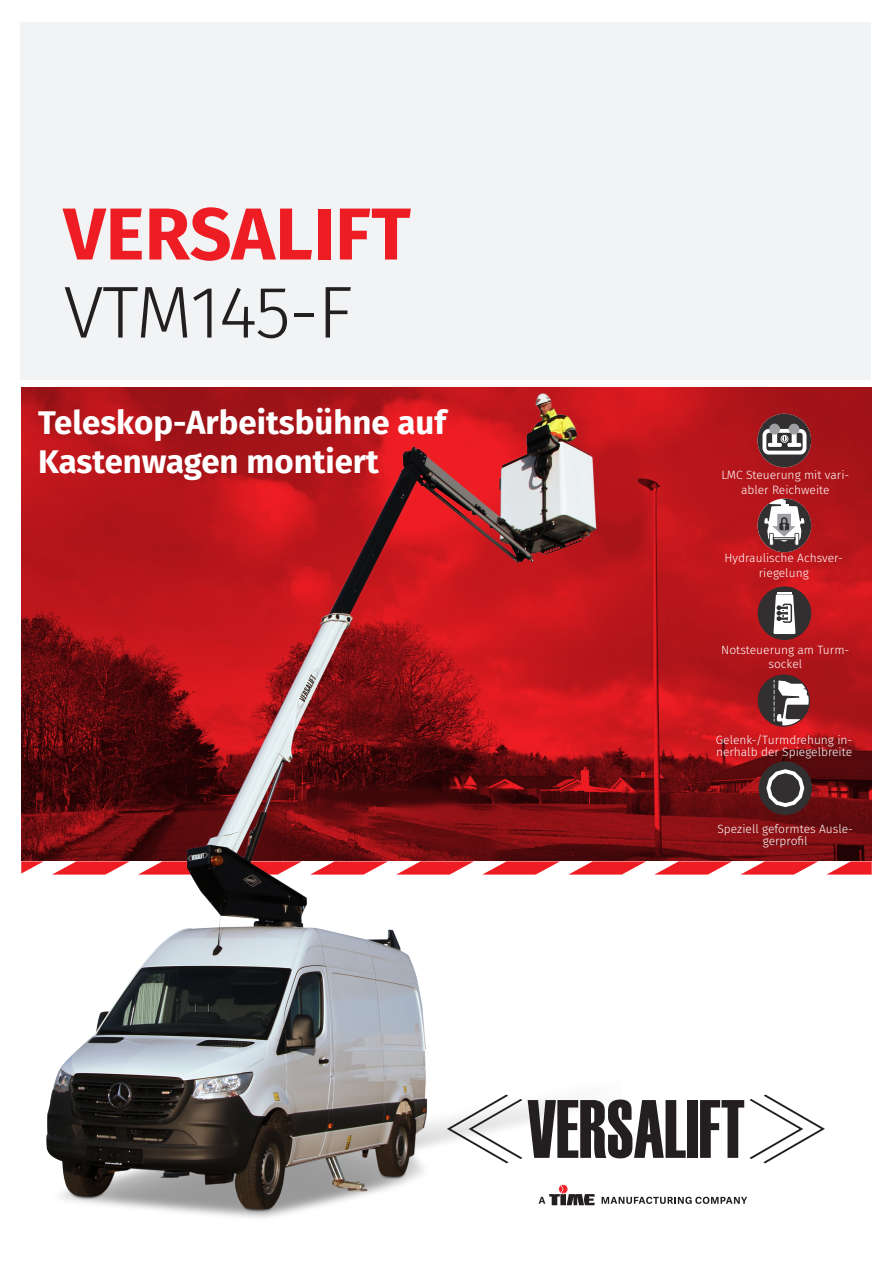
<style>
.page{position:relative;width:893px;height:1263px;background:#fff}
.page>*{position:absolute;margin:0;border:0;box-sizing:border-box;transform-origin:0 0}
.t1{font:700 73.5px "Fira Sans";letter-spacing:.005em;color:#ee1d23}
.t2{font:300 73.5px "Fira Sans";letter-spacing:-.03em;color:#231f20}
.t3{font:700 33px/39.6px "Fira Sans";color:#fff}
.t4{font:300 12px/14.4px "Fira Sans";color:#fff;text-align:center}
</style>
<div class="page">
<div style="left:21px;top:23px;width:850px;height:357px;background:#f2f3f4"></div>
<svg style="left:621px;top:1197px;width:126px;height:7px"></svg>
<img style="left:21px;top:388px;width:851px;height:473px">
<svg style="left:21px;top:861px;width:23px;height:12px"></svg>
<svg style="left:621px;top:861px;width:25px;height:13px"></svg>
<svg style="left:655px;top:861px;width:77px;height:13px"></svg>
<svg style="left:741px;top:861px;width:77px;height:13px"></svg>
<svg style="left:828px;top:861px;width:44px;height:13px"></svg>
<svg style="left:758px;top:499px;width:53px;height:53px"></svg>
<div style="left:757px;top:414px;width:54px;height:53px;background:#312f30;border-radius:50%"></div>
<div style="left:762px;top:429px;width:44px;height:25px;border:4px solid #fff;border-radius:5px"></div>
<div style="left:769px;top:424px;width:11px;height:10px;background:#9d9fa2;border-radius:50%"></div>
<div style="left:789px;top:424px;width:10px;height:10px;background:#9d9fa2;border-radius:50%"></div>
<svg style="left:768px;top:427px;width:33px;height:20px"></svg>
<div style="left:758px;top:586px;width:53px;height:54px;background:#312f30;border-radius:50%"></div>
<svg style="left:773px;top:592px;width:22px;height:42px"></svg>
<div style="left:758px;top:674px;width:52px;height:53px;background:#312f30;border-radius:50%"></div>
<svg style="left:773px;top:680px;width:36px;height:45px"></svg>
<div style="left:758px;top:761px;width:54px;height:54px;background:#312f30;border-radius:50%"></div>
<svg style="left:764px;top:767px;width:42px;height:42px"></svg>
<img style="left:46px;top:393px;width:575px;height:825px">
<svg style="left:528px;top:1099px;width:158px;height:59px"></svg>
<div style="left:687px;top:1100px;width:11px;height:58px;background:#231f20"></div>
<svg style="left:447px;top:1094px;width:75px;height:69px"></svg>
<svg style="left:700px;top:1094px;width:125px;height:69px"></svg>
<p class="t1" style="left:63px;top:172px;width:349px">VERSALIFT</p>
<p class="t2" style="left:63px;top:260px;width:291px">VTM145-F</p>
<p class="t3" style="left:38px;top:400px;width:409px">Teleskop-Arbeitsbühne auf<br>Kastenwagen montiert</p>
<p class="t4" style="left:721px;top:468px;width:130px">LMC Steuerung mit vari&shy;abler Reichweite</p>
<p class="t4" style="left:725px;top:551px;width:120px">Hydraulische Achsver&shy;riegelung</p>
<p class="t4" style="left:721px;top:642px;width:130px">Notsteuerung am Turm&shy;sockel</p>
<p class="t4" style="left:716px;top:734px;width:138px;line-height:12px;text-align:left">Gelenk-/Turmdrehung in&shy;nerhalb der Spiegelbreite</p>
<p class="t4" style="left:717px;top:823px;width:137px;line-height:12px">Speziell geformtes Ausle&shy;gerprofil</p>
</div>
